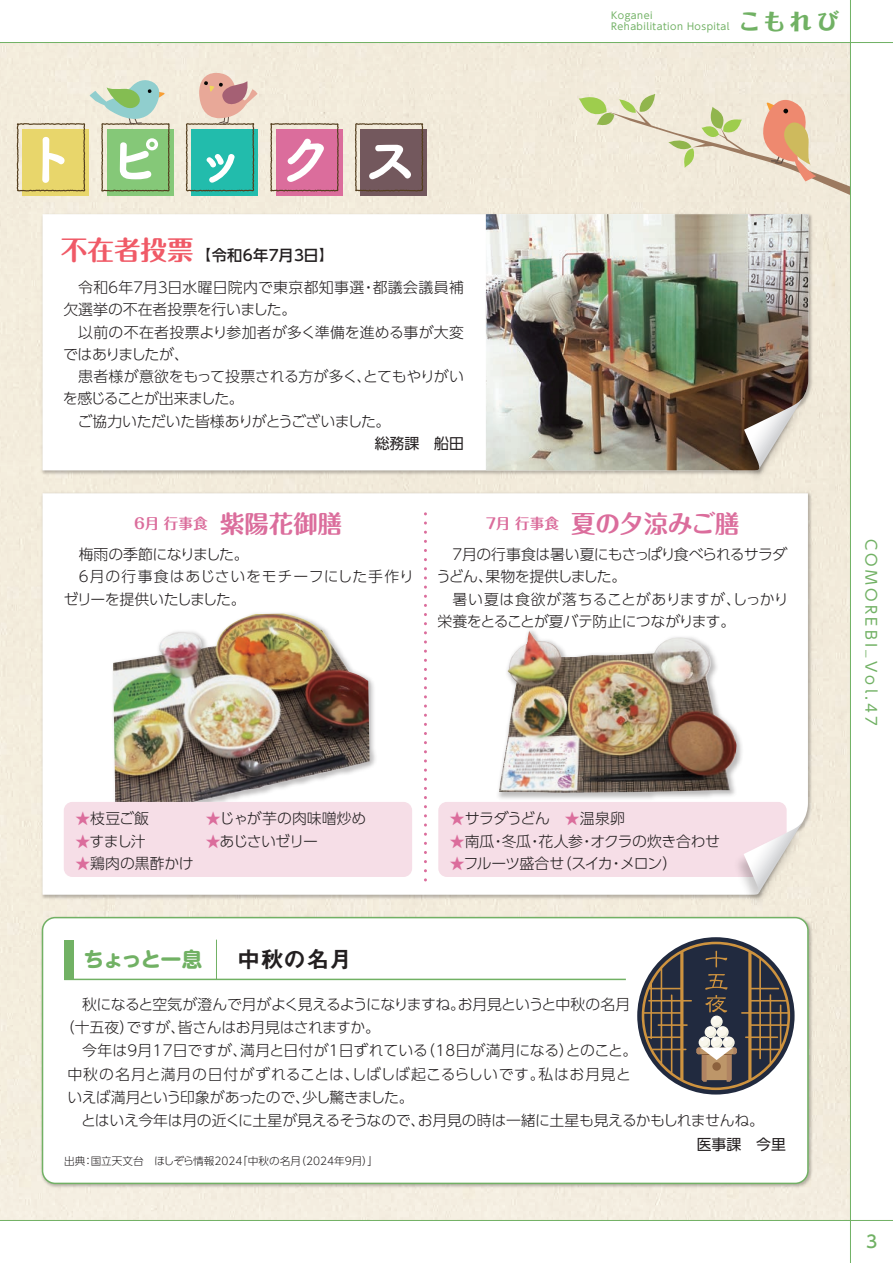
<style>
.page{position:relative;width:893px;height:1263px;background:#fff}
.page>*{position:absolute;margin:0;border:0;box-sizing:border-box;transform-origin:0 0}
.t1{font:700 24.45px "Maru Fo Pro";letter-spacing:-.01em;color:#db6d9c}
.t2{font:22.95px "Midashi Go Pro MB31";color:#231f20}
.t3{font:800 22.35px "Folk Pro";color:#71b164}
.t4{font:700 20.4px "UD Shin M Go Pro";letter-spacing:-.05em;color:#71b164}
.t5{font:500 16.95px "UD Shin Go Pro";color:#71b164}
.t6{font:500 15.15px "UD Shin Go Pro";letter-spacing:.025em;color:#231f20}
.t7{font:300 14.85px/23.4px "UD Shin Go Pro";letter-spacing:-.02em;color:#231f20}
.t8{font:300 14.85px/22.4px "UD Shin Go Pro";color:#231f20}
.t9{font:300 14.85px/22.4px "UD Shin Go Pro";letter-spacing:-.045em;color:#231f20}
.t10{font:300 14.85px "UD Shin Go Pro";letter-spacing:-.09em;color:#231f20}
.t11{font:300 14.85px "UD Shin Go Pro";letter-spacing:.055em;color:#231f20}
.t12{font:300 14.85px "UD Shin Go Pro";letter-spacing:-.07em;color:#231f20}
.t13{font:14.85px "UD Shin Go Pro";letter-spacing:.22em;color:#71b164}
.t14{font:14.85px "UD Shin Go Pro";color:#231f20}
.t15{font:300 14.85px "UD Shin Go Pro";letter-spacing:-.04em;color:#231f20}
.t16{font:300 14.85px "UD Shin Go Pro";letter-spacing:-.06em;color:#231f20}
.t17{font:700 14.7px "Maru Fo Pro";color:#db6d9c}
.t18{font:300 10.65px "UD Shin Go Pro";color:#231f20}
.t19{font:9.6px/10.6px "UD Shin Go Pro";letter-spacing:.05em;color:#71b164}
.s1{font-family:"Maru Fo Pro";font-weight:700;font-size:26.55px;color:#f05a67}
.s2{font-size:13.8px}
.s3{font-size:24.45px}
.s4{color:#db6d9c}
</style>
<div class="page">
<div style="left:0;top:43px;width:850px;height:1177px;background:#f3ecdc"></div>
<svg style="left:579px;top:94px;width:271px;height:111px"></svg>
<div style="left:23px;top:129px;width:66px;height:66px;background:#e8d66b"></div>
<div style="left:107px;top:129px;width:67px;height:66px;background:#85c878"></div>
<div style="left:192px;top:129px;width:66px;height:66px;background:#22bcac"></div>
<div style="left:276px;top:129px;width:67px;height:66px;background:#db6d9c"></div>
<div style="left:361px;top:129px;width:66px;height:66px;background:#73585d"></div>
<svg style="left:269px;top:122px;width:70px;height:70px"></svg>
<svg style="left:354px;top:122px;width:70px;height:70px"></svg>
<svg style="left:185px;top:73px;width:73px;height:119px"></svg>
<svg style="left:16px;top:77px;width:155px;height:116px"></svg>
<img style="left:39px;top:914px;width:775px;height:276px">
<div style="left:43px;top:918px;width:765px;height:265px;background:#fff;border-radius:13px"></div>
<div style="left:42px;top:917px;width:767px;height:267px;border:2px solid #71b164;border-radius:13px"></div>
<img style="left:40px;top:211px;width:774px;height:265px">
<svg style="left:43px;top:214px;width:443px;height:256px"></svg>
<img style="left:40px;top:491px;width:773px;height:409px">
<svg style="left:43px;top:493px;width:765px;height:402px"></svg>
<img style="left:109px;top:609px;width:270px;height:193px">
<img style="left:113px;top:614px;width:257px;height:188px">
<img style="left:493px;top:626px;width:252px;height:176px">
<img style="left:499px;top:631px;width:237px;height:162px">
<img style="left:486px;top:214px;width:322px;height:256px">
<img style="left:729px;top:394px;width:82px;height:96px">
<svg style="left:744px;top:397px;width:59px;height:72px"></svg>
<svg style="left:424px;top:514px;width:3px;height:367px"></svg>
<div style="left:64px;top:802px;width:348px;height:75px;background:#f6dee7;border-radius:9px"></div>
<img style="left:728px;top:818px;width:83px;height:96px">
<svg style="left:438px;top:802px;width:365px;height:91px"></svg>
<hr style="left:64px;top:979px;width:562px;height:1px;background:#71b164">
<div style="left:64px;top:940px;width:10px;height:39px;background:#71b164"></div>
<hr style="left:216px;top:940px;width:1px;height:39px;background:#71b164">
<svg style="left:637px;top:937px;width:158px;height:157px"></svg>
<svg style="left:642px;top:942px;width:148px;height:148px"></svg>
<hr style="left:850px;top:0;width:1px;height:1263px;background:#71b164">
<hr style="left:0;top:42px;width:893px;height:1px;background:#71b164">
<hr style="left:0;top:1220px;width:893px;height:1px;background:#71b164">
<p class="t19" style="left:611px;top:10px;width:120px">Koganei<br>Rehabilitation Hospital</p>
<h3 class="t3" style="left:739px;top:2px;width:102px">こもれび</h3>
<p class="t6" style="left:61px;top:243px;width:274px"><span class="s1">不在者投票</span><span class="s2">【</span>令和6年7月3日<span class="s2">】</span></p>
<p class="t8" style="left:63px;top:275px;width:402px;text-indent:15px">令和６年７月３日水曜日院内で東京都知事選・都議会議員補欠選挙の不在者投票を行いました。</p>
<p class="t8" style="left:63px;top:320px;width:402px;text-indent:15px">以前の不在者投票より参加者が多く準備を進める事が大変ではありましたが、</p>
<p class="t7" style="left:78px;top:364px;width:387px">患者様が意欲をもって投票される方が多く、とてもやりがい</p>
<p class="t10" style="left:63px;top:387px;width:182px">を感じることが出来ました。</p>
<p class="t7" style="left:78px;top:409px;width:314px">ご協力いただいた皆様ありがとうございました。</p>
<p class="t14" style="left:375px;top:431px;width:91px">総務課　船田</p>
<p class="t17" style="left:134px;top:512px;width:210px">6月 行事食 <span class="s3">紫陽花御膳</span></p>
<p class="t15" style="left:79px;top:542px;width:172px">梅雨の季節になりました。</p>
<p class="t11" style="left:79px;top:565px;width:337px">6月の行事食はあじさいをモチーフにした手作り</p>
<p class="t10" style="left:64px;top:587px;width:184px">ゼリーを提供いたしました。</p>
<h1 class="t1" style="left:485px;top:504px;width:256px"><sup>7月</sup> <sup>行事食</sup> 夏の夕涼みご膳</h1>
<p class="t9" style="left:436px;top:543px;width:353px;text-indent:16px">7月の行事食は暑い夏にもさっぱり食べられるサラダうどん、果物を提供しました。</p>
<p class="t7" style="left:438px;top:587px;width:353px;line-height:22.4px;text-indent:15px">暑い夏は食欲が落ちることがありますが、しっかり栄養をとることが夏バテ防止につながります。</p>
<p class="t7" style="left:75px;top:806px;width:75px"><span class="s4">★</span>枝豆ご飯</p>
<p class="t7" style="left:75px;top:829px;width:72px"><span class="s4">★</span>すまし汁</p>
<p class="t7" style="left:75px;top:851px;width:120px"><span class="s4">★</span>鶏肉の黒酢かけ</p>
<p class="t8" style="left:206px;top:807px;width:162px"><span class="s4">★</span>じゃが芋の肉味噌炒め</p>
<p class="t16" style="left:206px;top:829px;width:114px"><span class="s4">★</span>あじさいゼリー</p>
<h3 class="t4" style="left:84px;top:942px;width:120px">ちょっと一息</h3>
<h2 class="t2" style="left:237px;top:941px;width:116px">中秋の名月</h2>
<p class="t7" style="left:450px;top:806px;width:176px"><span class="s4">★</span>サラダうどん　<span class="s4">★</span>温泉卵</p>
<p class="t7" style="left:450px;top:829px;width:271px"><span class="s4">★</span>南瓜・冬瓜・花人参・オクラの炊き合わせ</p>
<p class="t12" style="left:450px;top:851px;width:229px"><span class="s4">★</span>フルーツ盛合せ（スイカ・メロン）</p>
<p class="t7" style="left:60px;top:992px;width:572px;text-indent:22px">秋になると空気が澄んで月がよく見えるようになりますね。お月見というと中秋の名月（十五夜）ですが、皆さんはお月見はされますか。</p>
<p class="t8" style="left:67px;top:1038px;width:571px;line-height:23.4px;text-indent:15px">今年は9月17日ですが、満月と日付が1日ずれている（18日が満月になる）とのこと。中秋の名月と満月の日付がずれることは、しばしば起こるらしいです。私はお月見といえば満月という印象があったので、少し驚きました。</p>
<p class="t7" style="left:81px;top:1108px;width:684px">とはいえ今年は月の近くに土星が見えるそうなので、お月見の時は一緒に土星も見えるかもしれませんね。</p>
<p class="t14" style="left:697px;top:1132px;width:91px">医事課　今里</p>
<p class="t18" style="left:64px;top:1152px;width:315px">出典：国立天文台　ほしぞら情報2024「中秋の名月（2024年9月）」</p>
<p class="t13" style="left:883px;top:539px;width:189px;rotate:90deg">COMOREBI_Vol.47</p>
<p class="t5" style="left:866px;top:1228px;width:13px">3</p>
</div>
